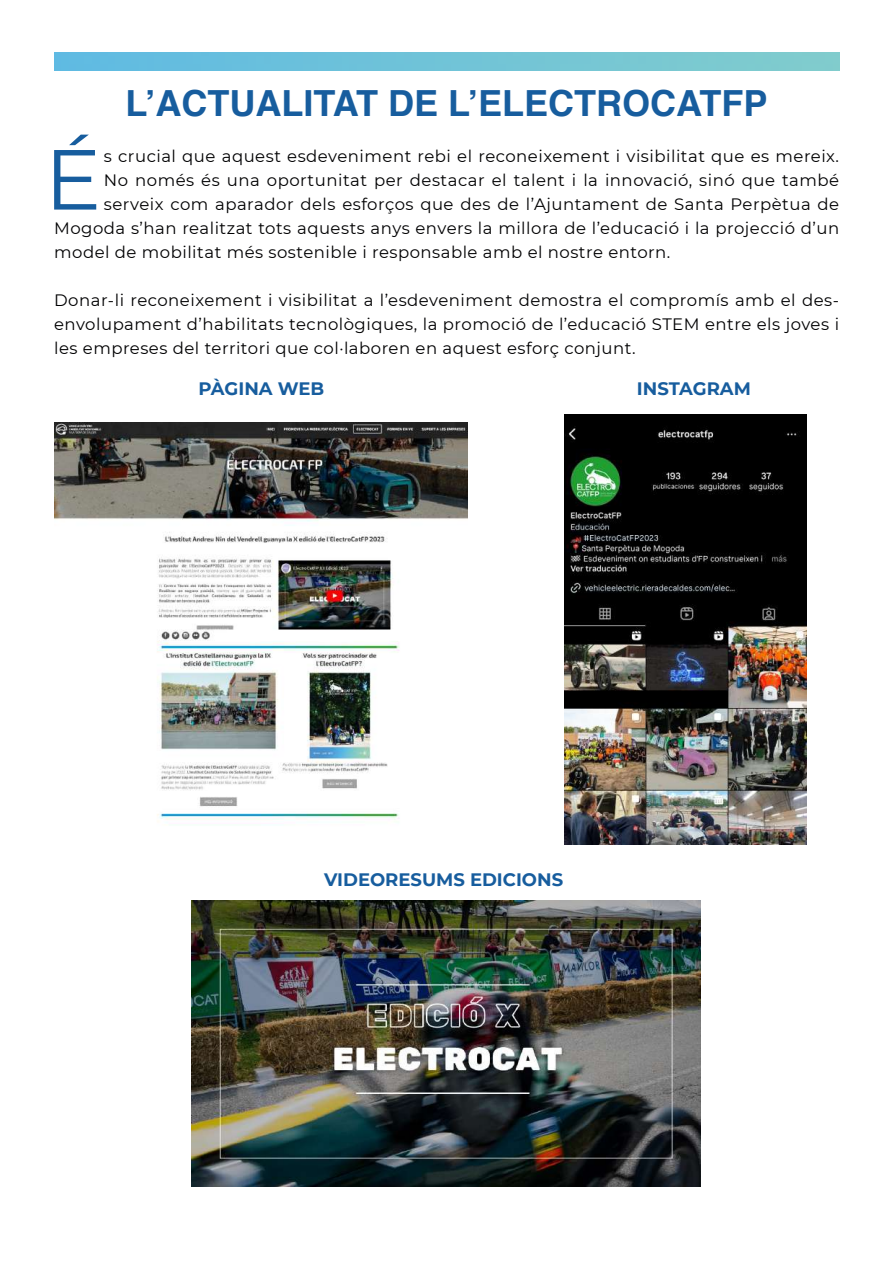
<style>
.page{position:relative;width:893px;height:1263px;background:#fff}
.page>*{position:absolute;margin:0;border:0;box-sizing:border-box;transform-origin:0 0}
.t1{font:85.05px "Montserrat";color:#175d9e}
.t2{font:700 36px "Helvetica";color:#175d9e}
.t3{font:700 18px "Montserrat";color:#175d9e}
.t4{font:16.5px/24px "Montserrat";letter-spacing:.03em;color:#000002;text-align:justify}
</style>
<div class="page">
<img style="left:54px;top:53px;width:785px;height:18px">
<img style="left:54px;top:422px;width:414px;height:398px">
<img style="left:191px;top:900px;width:510px;height:287px">
<img style="left:565px;top:414px;width:242px;height:431px">
<h2 class="t2" style="left:125px;top:74px;width:644px">L’ACTUALITAT DE L’ELECTROCATFP</h2>
<h1 class="t1" style="left:44px;top:121px;width:58px">É</h1>
<p class="t4" style="left:104px;top:143px;width:737px">s crucial que aquest esdeveniment rebi el reconeixement i visibilitat que es mereix.</p>
<p class="t4" style="left:104px;top:167px;width:737px">No només és una oportunitat per destacar el talent i la innovació, sinó que també</p>
<p class="t4" style="left:104px;top:191px;width:737px">serveix com aparador dels esforços que des de l’Ajuntament de Santa Perpètua de</p>
<p class="t4" style="left:54px;top:215px;width:787px">Mogoda s’han realitzat tots aquests anys envers la millora de l’educació i la projecció d’un</p>
<p class="t4" style="left:54px;top:239px;width:618px">model de mobilitat més sostenible i responsable amb el nostre entorn.</p>
<p class="t4" style="left:54px;top:287px;width:786px">Donar-li reconeixement i visibilitat a l’esdeveniment demostra el compromís amb el des&shy;envolupament d’habilitats tecnològiques, la promoció de l’educació STEM entre els joves i les empreses del territori que col·laboren en aquest esforç conjunt.</p>
<p class="t3" style="left:199px;top:376px;width:127px">PÀGINA WEB</p>
<p class="t3" style="left:637px;top:376px;width:115px">INSTAGRAM</p>
<p class="t3" style="left:324px;top:867px;width:241px">VIDEORESUMS EDICIONS</p>
</div>
